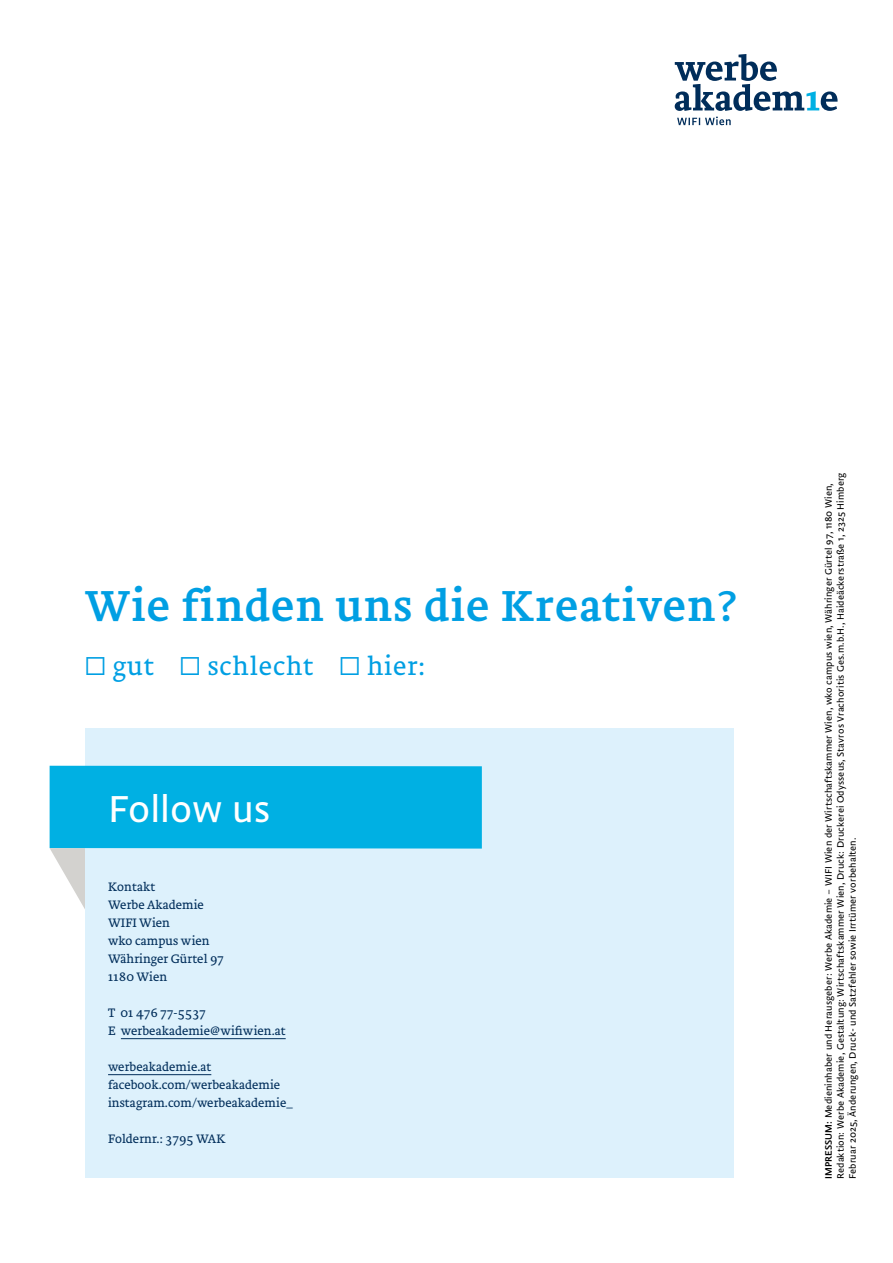
<style>
.page{position:relative;width:893px;height:1263px;background:#fff}
.page>*{position:absolute;margin:0;border:0;box-sizing:border-box;transform-origin:0 0}
.t1{font:45px "Brioni Text Std";letter-spacing:.03em;color:#009fe3}
.t2{font:300 39px "Brioni Sanst Std";color:#fff}
.t3{font:300 27px "Brioni Text Std";letter-spacing:.03em;color:#009fe3}
.t4{font:300 12.75px/18px "Brioni Text Std";letter-spacing:.005em;color:#002d5a}
.t5{font:300 9.75px/12px "Brioni Sanst Std";letter-spacing:.01em;color:#000}
.s1{font-weight:400}
</style>
<div class="page">
<svg style="left:675px;top:54px;width:162px;height:57px"></svg>
<svg style="left:677px;top:117px;width:54px;height:8px"></svg>
<div style="left:85px;top:729px;width:648px;height:449px;background:#ddf1fc"></div>
<svg style="left:50px;top:766px;width:432px;height:143px"></svg>
<hr style="left:121px;top:1038px;width:165px;height:1px;background:#002d5a">
<hr style="left:108px;top:1074px;width:103px;height:1px;background:#002d5a">
<h1 class="t1" style="left:85px;top:576px;width:655px">Wie finden uns die Kreativen?</h1>
<h3 class="t3" style="left:85px;top:648px;width:342px">☐ gut ☐ schlecht ☐ hier:</h3>
<h2 class="t2" style="left:108px;top:782px;width:164px">Follow us</h2>
<h3 class="t4" style="left:108px;top:878px;width:117px">Kontakt<br>Werbe Akademie<br>WIFI Wien<br>wko campus wien<br>Währinger Gürtel 97<br>1180 Wien</h3>
<h3 class="t4" style="left:108px;top:1004px;width:179px">T 01 476 77-5537<br>E werbeakademie@wifiwien.at</h3>
<h3 class="t4" style="left:108px;top:1058px;width:186px">werbeakademie.at facebook.com/werbeakademie instagram.com/werbeakademie_</h3>
<h3 class="t4" style="left:108px;top:1130px;width:119px">Foldernr.: 3795 WAK</h3>
<p class="t5" style="left:822px;top:1179px;width:708px;rotate:-90deg"><span class="s1">IMPRESSUM:</span> Medieninhaber und Herausgeber: Werbe Akademie – WIFI Wien der Wirtschaftskammer Wien, wko campus wien, Währinger Gürtel 97, 1180 Wien,<br>Redaktion: Werbe Akademie, Gestaltung: Wirtschaftskammer Wien, Druck: Druckerei Odysseus, Stavros Vrachoritis Ges.m.b.H., Haideäckerstraße 1, 2325 Himberg<br>Februar 2025, Änderungen, Druck- und Satzfehler sowie Irrtümer vorbehalten.</p>
</div>
